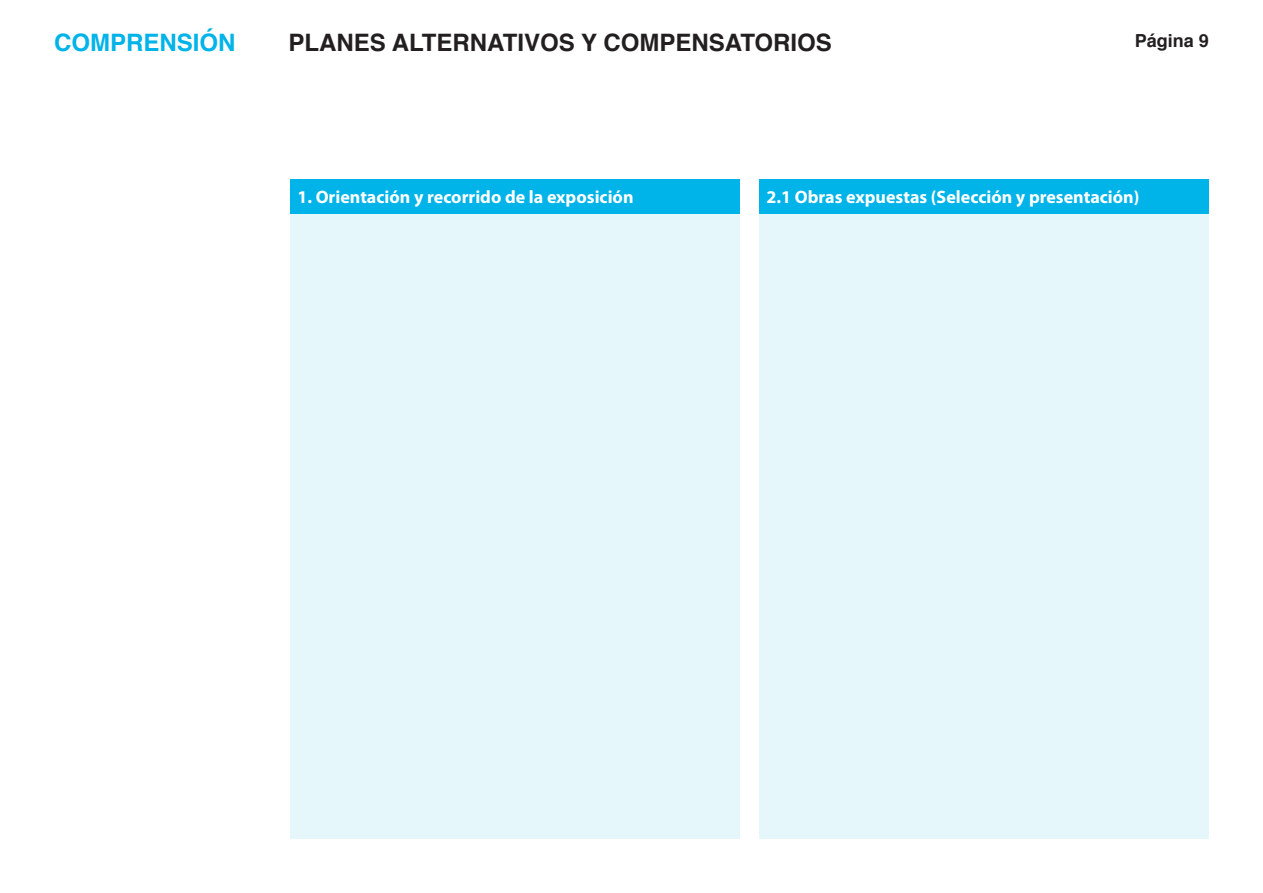
<style>
.page{position:relative;width:1263px;height:893px;background:#fff}
.page>*{position:absolute;margin:0;border:0;box-sizing:border-box;transform-origin:0 0}
.t1{font:700 24px "Helvetica";color:#231f20}
.t2{font:700 24px "Helvetica";color:#00b3e8}
.t3{font:700 18px "Myriad Pro";color:#fff}
.t4{font:700 18px "Helvetica";color:#231f20}
</style>
<div class="page">
<div style="left:290px;top:214px;width:450px;height:625px;background:#e6f7fc"></div>
<div style="left:759px;top:214px;width:450px;height:625px;background:#e6f7fc"></div>
<div style="left:290px;top:179px;width:450px;height:34px;background:#00b3e8"></div>
<div style="left:759px;top:179px;width:450px;height:34px;background:#00b3e8"></div>
<p class="t2" style="left:54px;top:23px;width:183px">COMPRENSIÓN</p>
<p class="t1" style="left:289px;top:23px;width:545px">PLANES ALTERNATIVOS Y COMPENSATORIOS</p>
<p class="t4" style="left:1135px;top:26px;width:76px">Página 9</p>
<p class="t3" style="left:297px;top:185px;width:338px">1. Orientación y recorrido de la exposición</p>
<p class="t3" style="left:766px;top:185px;width:374px">2.1 Obras expuestas (Selección y presentación)</p>
</div>
